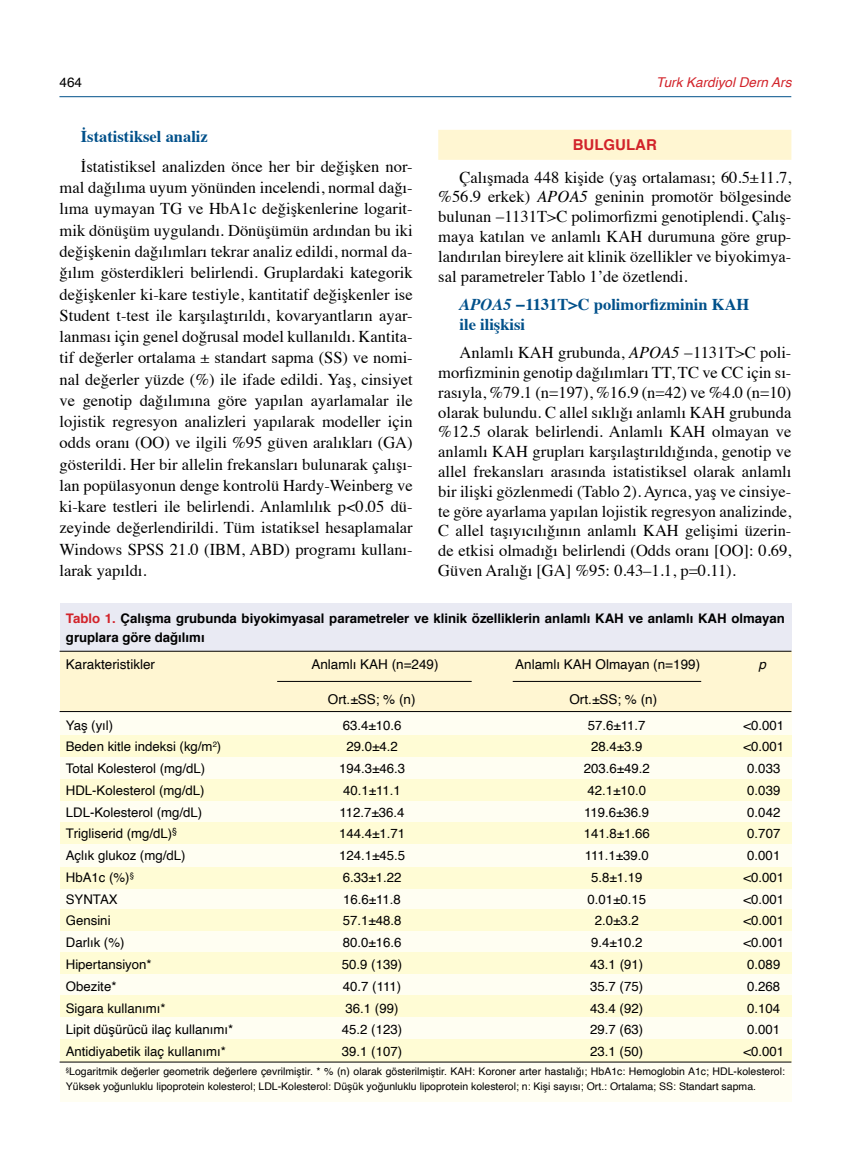
<style>
.page{position:relative;width:851px;height:1170px;background:#fff}
.page>*{position:absolute;margin:0;border:0;box-sizing:border-box;transform-origin:0 0}
.t1{font:16.5px/21.3px "Times";color:#000;text-align:justify}
.t2{font:700 16.5px/19.8px "Times";color:#00508a}
.t3{font:700 15px "Helvetica";color:#d2232a}
.t4{font:13.5px "Helvetica";color:#000}
.t5{font:italic 13.5px "Helvetica";color:#d2232a}
.t6{font:italic 13.5px "Helvetica";color:#000}
.t7{font:13.2px "Helvetica";color:#000}
.t8{font:700 13.2px/18.8px "Helvetica";color:#000}
.t9{font:10.5px/15px "Helvetica";color:#000}
.s1{color:#d2232a}
.s2{font-style:italic}
</style>
<div class="page">
<hr style="left:59px;top:96px;width:732px;height:1px;background:#00508a">
<div style="left:438px;top:130px;width:353px;height:30px;background:#fff6d2"></div>
<div style="left:60px;top:603px;width:731px;height:48px;background:#e9eaf3"></div>
<div style="left:60px;top:677px;width:731px;height:424px;background:#fffef2"></div>
<div style="left:60px;top:651px;width:731px;height:60px;background:#fff6d2"></div>
<div style="left:60px;top:735px;width:731px;height:21px;background:#fffcd5"></div>
<div style="left:60px;top:779px;width:731px;height:22px;background:#fffcd5"></div>
<div style="left:60px;top:822px;width:731px;height:21px;background:#fffcd5"></div>
<div style="left:60px;top:866px;width:731px;height:22px;background:#fffcd5"></div>
<div style="left:60px;top:909px;width:731px;height:21px;background:#fffcd5"></div>
<div style="left:60px;top:952px;width:731px;height:21px;background:#fffcd5"></div>
<div style="left:60px;top:995px;width:731px;height:21px;background:#fffcd5"></div>
<div style="left:60px;top:1039px;width:731px;height:23px;background:#fffcd5"></div>
<hr style="left:60px;top:651px;width:731px;height:1px;background:#000">
<hr style="left:277px;top:681px;width:194px;height:1px;background:#000">
<hr style="left:512px;top:681px;width:189px;height:1px;background:#000">
<hr style="left:60px;top:711px;width:731px;height:1px;background:#000">
<hr style="left:60px;top:1061px;width:731px;height:1px;background:#000">
<p class="t4" style="left:60px;top:72px;width:24px">464</p>
<p class="t5" style="left:656px;top:71px;width:137px">Turk Kardiyol Dern Ars</p>
<p class="t2" style="left:81px;top:125px;width:128px">İstatistiksel analiz</p>
<p class="t1" style="left:60px;top:154px;width:354px;text-indent:21px">İstatistiksel analizden önce her bir değişken nor&shy;mal dağılıma uyum yönünden incelendi, normal dağı&shy;lıma uymayan TG ve HbA1c değişkenlerine logarit&shy;mik dönüşüm uygulandı. Dönüşümün ardından bu iki değişkenin dağılımları tekrar analiz edildi, normal da&shy;ğılım gösterdikleri belirlendi. Gruplardaki kategorik değişkenler ki-kare testiyle, kantitatif değişkenler ise Student t-test ile karşılaştırıldı, kovaryantların ayar&shy;lanması için genel doğrusal model kullanıldı. Kantita&shy;tif değerler ortalama ± standart sapma (SS) ve nomi&shy;nal değerler yüzde (%) ile ifade edildi. Yaş, cinsiyet ve genotip dağılımına göre yapılan ayarlamalar ile lojistik regresyon analizleri yapılarak modeller için odds oranı (OO) ve ilgili %95 güven aralıkları (GA) gösterildi. Her bir allelin frekansları bulunarak çalışı&shy;lan popülasyonun denge kontrolü Hardy-Weinberg ve ki-kare testleri ile belirlendi. Anlamlılık p&lt;0.05 dü&shy;zeyinde değerlendirildi. Tüm istatiksel hesaplamalar Windows SPSS 21.0 (IBM, ABD) programı kullanı&shy;larak yapıldı.</p>
<p class="t8" style="left:66px;top:609px;width:720px"><span class="s1">Tablo 1.</span> Çalışma grubunda biyokimyasal parametreler ve klinik özelliklerin anlamlı KAH ve anlamlı KAH olmayan gruplara göre dağılımı</p>
<p class="t4" style="left:66px;top:653px;width:91px">Karakteristikler</p>
<p class="t4" style="left:311px;top:653px;width:129px">Anlamlı KAH (n=249)</p>
<p class="t4" style="left:515px;top:653px;width:186px">Anlamlı KAH Olmayan (n=199)</p>
<p class="t6" style="left:758px;top:653px;width:9px">p</p>
<p class="t4" style="left:328px;top:688px;width:89px">Ort.±SS; % (n)</p>
<p class="t4" style="left:569px;top:688px;width:89px">Ort.±SS; % (n)</p>
<p class="t7" style="left:66px;top:714px;width:49px">Yaş (yıl)</p>
<p class="t7" style="left:342px;top:714px;width:60px">63.4±10.6</p>
<p class="t7" style="left:587px;top:714px;width:59px">57.6±11.7</p>
<p class="t7" style="left:743px;top:714px;width:42px">&lt;0.001</p>
<p class="t7" style="left:66px;top:736px;width:157px">Beden kitle indeksi (kg/m<sup>2</sup>)</p>
<p class="t7" style="left:346px;top:736px;width:53px">29.0±4.2</p>
<p class="t7" style="left:591px;top:736px;width:53px">28.4±3.9</p>
<p class="t7" style="left:743px;top:736px;width:42px">&lt;0.001</p>
<p class="t7" style="left:66px;top:758px;width:141px">Total Kolesterol (mg/dL)</p>
<p class="t7" style="left:339px;top:758px;width:67px">194.3±46.3</p>
<p class="t7" style="left:583px;top:758px;width:67px">203.6±49.2</p>
<p class="t7" style="left:747px;top:758px;width:35px">0.033</p>
<p class="t7" style="left:66px;top:780px;width:140px">HDL-Kolesterol (mg/dL)</p>
<p class="t7" style="left:343px;top:780px;width:59px">40.1±11.1</p>
<p class="t7" style="left:587px;top:780px;width:60px">42.1±10.0</p>
<p class="t7" style="left:747px;top:780px;width:35px">0.039</p>
<p class="t7" style="left:66px;top:801px;width:138px">LDL-Kolesterol (mg/dL)</p>
<p class="t7" style="left:339px;top:801px;width:66px">112.7±36.4</p>
<p class="t7" style="left:584px;top:801px;width:66px">119.6±36.9</p>
<p class="t7" style="left:747px;top:801px;width:35px">0.042</p>
<p class="t7" style="left:339px;top:823px;width:67px">144.4±1.71</p>
<p class="t7" style="left:583px;top:823px;width:67px">141.8±1.66</p>
<p class="t7" style="left:747px;top:823px;width:35px">0.707</p>
<p class="t7" style="left:66px;top:845px;width:121px">Açlık glukoz (mg/dL)</p>
<p class="t7" style="left:339px;top:845px;width:67px">124.1±45.5</p>
<p class="t7" style="left:584px;top:845px;width:66px">111.1±39.0</p>
<p class="t7" style="left:747px;top:845px;width:35px">0.001</p>
<p class="t7" style="left:66px;top:867px;width:70px">HbA1c (%)<sup>§</sup></p>
<p class="t7" style="left:342px;top:867px;width:60px">6.33±1.22</p>
<p class="t7" style="left:591px;top:867px;width:53px">5.8±1.19</p>
<p class="t7" style="left:743px;top:867px;width:42px">&lt;0.001</p>
<p class="t7" style="left:66px;top:888px;width:53px">SYNTAX</p>
<p class="t7" style="left:343px;top:888px;width:59px">16.6±11.8</p>
<p class="t7" style="left:587px;top:888px;width:60px">0.01±0.15</p>
<p class="t7" style="left:743px;top:888px;width:42px">&lt;0.001</p>
<p class="t7" style="left:66px;top:910px;width:46px">Gensini</p>
<p class="t7" style="left:342px;top:910px;width:60px">57.1±48.8</p>
<p class="t7" style="left:594px;top:910px;width:45px">2.0±3.2</p>
<p class="t7" style="left:743px;top:910px;width:42px">&lt;0.001</p>
<p class="t7" style="left:66px;top:932px;width:60px">Darlık (%)</p>
<p class="t7" style="left:342px;top:932px;width:60px">80.0±16.6</p>
<p class="t7" style="left:591px;top:932px;width:53px">9.4±10.2</p>
<p class="t7" style="left:743px;top:932px;width:42px">&lt;0.001</p>
<p class="t7" style="left:66px;top:954px;width:87px">Hipertansiyon*</p>
<p class="t7" style="left:342px;top:954px;width:62px">50.9 (139)</p>
<p class="t7" style="left:590px;top:954px;width:54px">43.1 (91)</p>
<p class="t7" style="left:747px;top:954px;width:35px">0.089</p>
<p class="t7" style="left:66px;top:975px;width:52px">Obezite*</p>
<p class="t7" style="left:343px;top:975px;width:60px">40.7 (111)</p>
<p class="t7" style="left:590px;top:975px;width:54px">35.7 (75)</p>
<p class="t7" style="left:747px;top:975px;width:35px">0.268</p>
<p class="t7" style="left:66px;top:997px;width:101px">Sigara kullanımı*</p>
<p class="t7" style="left:345px;top:997px;width:54px">36.1 (99)</p>
<p class="t7" style="left:590px;top:997px;width:54px">43.4 (92)</p>
<p class="t7" style="left:747px;top:997px;width:35px">0.104</p>
<p class="t7" style="left:66px;top:1019px;width:169px">Lipit düşürücü ilaç kullanımı*</p>
<p class="t7" style="left:342px;top:1019px;width:62px">45.2 (123)</p>
<p class="t7" style="left:590px;top:1019px;width:54px">29.7 (63)</p>
<p class="t7" style="left:747px;top:1019px;width:35px">0.001</p>
<p class="t7" style="left:66px;top:1041px;width:161px">Antidiyabetik ilaç kullanımı*</p>
<p class="t7" style="left:342px;top:1041px;width:62px">39.1 (107)</p>
<p class="t7" style="left:590px;top:1041px;width:54px">23.1 (50)</p>
<p class="t7" style="left:743px;top:1041px;width:42px">&lt;0.001</p>
<p class="t9" style="left:66px;top:1064px;width:720px"><sup>§</sup>Logaritmik değerler geometrik değerlere çevrilmiştir. * % (n) olarak gösterilmiştir. KAH: Koroner arter hastalığı; HbA1c: Hemoglobin A1c; HDL-kolesterol:<br>Yüksek yoğunluklu lipoprotein kolesterol; LDL-Kolesterol: Düşük yoğunluklu lipoprotein kolesterol; n: Kişi sayısı; Ort.: Ortalama; SS: Standart sapma.</p>
<p class="t3" style="left:572px;top:133px;width:86px">BULGULAR</p>
<p class="t1" style="left:438px;top:166px;width:354px;line-height:19.8px;text-indent:21px">Çalışmada 448 kişide (yaş ortalaması; 60.5±11.7, %56.9 erkek) <span class="s2">APOA5</span> geninin promotör bölgesinde bulunan −1131T&gt;C polimorfizmi genotiplendi. Çalış&shy;maya katılan ve anlamlı KAH durumuna göre grup&shy;landırılan bireylere ait klinik özellikler ve biyokimya&shy;sal parametreler Tablo 1’de özetlendi.</p>
<p class="t2" style="left:459px;top:293px;width:291px"><span class="s2">APOA5</span> −1131T&gt;C polimorfizminin KAH ile ilişkisi</p>
<p class="t1" style="left:438px;top:341px;width:354px;line-height:19.8px;text-indent:21px">Anlamlı KAH grubunda, <span class="s2">APOA5</span> −1131T&gt;C poli&shy;morfizminin genotip dağılımları TT, TC ve CC için sı&shy;rasıyla, %79.1 (n=197), %16.9 (n=42) ve %4.0 (n=10) olarak bulundu. C allel sıklığı anlamlı KAH grubunda %12.5 olarak belirlendi. Anlamlı KAH olmayan ve anlamlı KAH grupları karşılaştırıldığında, genotip ve allel frekansları arasında istatistiksel olarak anlamlı bir ilişki gözlenmedi (Tablo 2). Ayrıca, yaş ve cinsiye&shy;te göre ayarlama yapılan lojistik regresyon analizinde, C allel taşıyıcılığının anlamlı KAH gelişimi üzerin&shy;de etkisi olmadığı belirlendi (Odds oranı [OO]: 0.69, Güven Aralığı [GA] %95: 0.43–1.1, p=0.11).</p>
</div>
